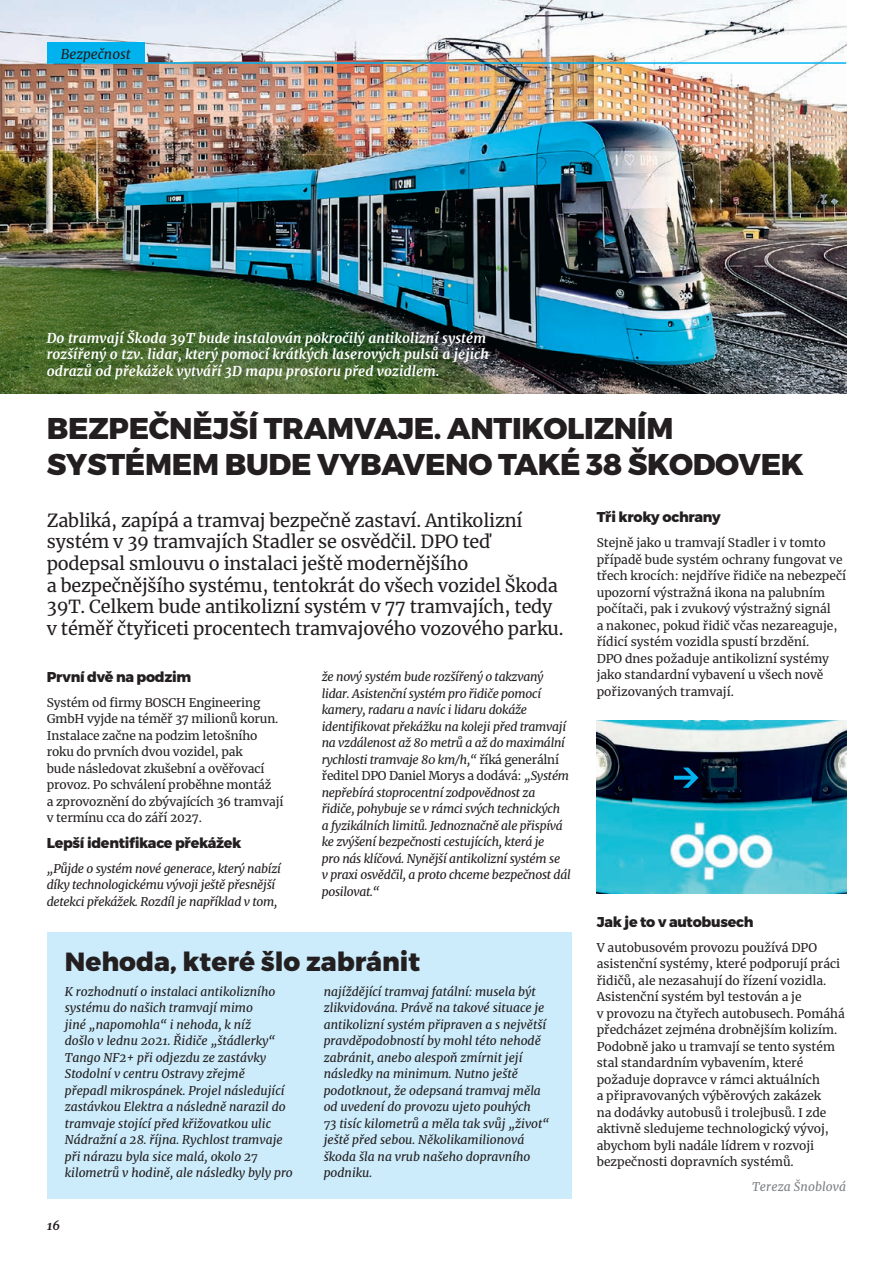
<style>
.page{position:relative;width:893px;height:1263px;background:#fff}
.page>*{position:absolute;margin:0;border:0;box-sizing:border-box;transform-origin:0 0}
.t1{font:800 30px/36px "Montserrat";letter-spacing:-.01em;color:#231f20}
.t2{font:800 26.25px "Montserrat";color:#231f20}
.t3{font:18px/21.6px "Merriweather";letter-spacing:-.01em;color:#231f20}
.t4{font:800 14.25px "Montserrat";letter-spacing:-.02em;color:#231f20}
.t5{font:italic 700 13.5px/16.5px "Merriweather";letter-spacing:.01em;color:#fff}
.t6{font:italic 13.5px "Merriweather";color:#231f20}
.t7{font:italic 700 12.75px "Merriweather";color:#231f20}
.t8{font:12px/16.5px "Merriweather";color:#231f20}
.t9{font:italic 12px/16.5px "Merriweather";color:#231f20}
.t10{font:italic 12px/16.5px "Merriweather";letter-spacing:-.02em;color:#231f20}
.t11{font:italic 12px "Merriweather";letter-spacing:.01em;color:#808285}
.s1{font-style:normal}
</style>
<div class="page">
<img style="left:0;top:0;width:846px;height:393px">
<div style="left:47px;top:42px;width:98px;height:20px;background:#00b3ef"></div>
<hr style="left:47px;top:62px;width:799px;height:2px;background:#00b3ef">
<div style="left:47px;top:932px;width:524px;height:267px;background:#ccecfb"></div>
<img style="left:597px;top:721px;width:249px;height:172px">
<svg style="left:674px;top:767px;width:24px;height:21px"></svg>
<p class="t6" style="left:61px;top:45px;width:71px">Bezpečnost</p>
<p class="t5" style="left:47px;top:329px;width:444px">Do tramvají Škoda 39T bude instalován pokročilý antikolizní systém rozšířený o tzv. lidar, který pomocí krátkých laserových pulsů a jejich odrazů od překážek vytváří 3D mapu prostoru před vozidlem.</p>
<h1 class="t1" style="left:47px;top:411px;width:758px">BEZPEČNĚJŠÍ TRAMVAJE. ANTIKOLIZNÍM<br>SYSTÉMEM BUDE VYBAVENO TAKÉ 38 ŠKODOVEK</h1>
<p class="t3" style="left:47px;top:509px;width:518px">Zabliká, zapípá a tramvaj bezpečně zastaví. Antikolizní systém v 39 tramvajích Stadler se osvědčil. DPO teď podepsal smlouvu o instalaci ještě modernějšího<br>a bezpečnějšího systému, tentokrát do všech vozidel Škoda 39T. Celkem bude antikolizní systém v 77 tramvajích, tedy v téměř čtyřiceti procentech tramvajového vozového parku.</p>
<p class="t4" style="left:47px;top:668px;width:146px">První dvě na podzim</p>
<p class="t8" style="left:47px;top:694px;width:238px">Systém od firmy BOSCH Engineering GmbH vyjde na téměř 37 milionů korun.<br>Instalace začne na podzim letošního roku do prvních dvou vozidel, pak<br>bude následovat zkušební a ověřovací provoz. Po schválení proběhne montáž<br>a zprovoznění do zbývajících 36 tramvají v termínu cca do září 2027.</p>
<p class="t4" style="left:47px;top:834px;width:196px">Lepší identifikace překážek</p>
<p class="t10" style="left:47px;top:860px;width:236px">„Půjde o systém nové generace, který nabízí díky technologickému vývoji ještě přesnější detekci překážek. Rozdíl je například v tom,</p>
<p class="t4" style="left:597px;top:508px;width:125px">Tři kroky ochrany</p>
<p class="t8" style="left:597px;top:534px;width:251px">Stejně jako u tramvají Stadler i v tomto případě bude systém ochrany fungovat ve třech krocích: nejdříve řidiče na nebezpečí upozorní výstražná ikona na palubním počítači, pak i zvukový výstražný signál<br>a nakonec, pokud řidič včas nezareaguje, řídicí systém vozidla spustí brzdění.<br>DPO dnes požaduje antikolizní systémy jako standardní vybavení u všech nově pořizovaných tramvají.</p>
<p class="t10" style="left:322px;top:668px;width:250px">že nový systém bude rozšířený o takzvaný lidar. Asistenční systém pro řidiče pomocí kamery, radaru a navíc i lidaru dokáže identifikovat překážku na koleji před tramvají na vzdálenost až 80 metrů a až do maximální rychlosti tramvaje 80 km/h,“ <span class="s1">říká generální ředitel DPO Daniel Morys a dodává:</span> „Systém nepřebírá stoprocentní zodpovědnost za řidiče, pohybuje se v rámci svých technických<br>a fyzikálních limitů. Jednoznačně ale přispívá ke zvýšení bezpečnosti cestujících, která je<br>pro nás klíčová. Nynější antikolizní systém se<br>v praxi osvědčil, a proto chceme bezpečnost dál posilovat.“</p>
<h2 class="t2" style="left:65px;top:945px;width:357px">Nehoda, které šlo zabránit</h2>
<p class="t9" style="left:65px;top:983px;width:229px">K rozhodnutí o instalaci antikolizního systému do našich tramvají mimo<br>jiné „napomohla“ i nehoda, k níž<br>došlo v lednu 2021. Řidiče „štádlerky“ Tango NF2+ při odjezdu ze zastávky Stodolní v centru Ostravy zřejmě<br>přepadl mikrospánek. Projel následující zastávkou Elektra a následně narazil do tramvaje stojící před křižovatkou ulic Nádražní a 28. října. Rychlost tramvaje při nárazu byla sice malá, okolo 27 kilometrů v hodině, ale následky byly pro</p>
<p class="t9" style="left:324px;top:983px;width:227px">najíždějící tramvaj fatální: musela být zlikvidována. Právě na takové situace je antikolizní systém připraven a s největší pravděpodobností by mohl této nehodě zabránit, anebo alespoň zmírnit její následky na minimum. Nutno ještě podotknout, že odepsaná tramvaj měla od uvedení do provozu ujeto pouhých<br>73 tisíc kilometrů a měla tak svůj „život“ ještě před sebou. Několikamilionová škoda šla na vrub našeho dopravního podniku.</p>
<p class="t7" style="left:47px;top:1216px;width:15px">16</p>
<p class="t4" style="left:597px;top:913px;width:158px">Jak je to v autobusech</p>
<p class="t8" style="left:597px;top:939px;width:249px">V autobusovém provozu používá DPO asistenční systémy, které podporují práci řidičů, ale nezasahují do řízení vozidla.<br>Asistenční systém byl testován a je<br>v provozu na čtyřech autobusech. Pomáhá předcházet zejména drobnějším kolizím.<br>Podobně jako u tramvají se tento systém stal standardním vybavením, které požaduje dopravce v rámci aktuálních<br>a připravovaných výběrových zakázek<br>na dodávky autobusů i trolejbusů. I zde aktivně sledujeme technologický vývoj, abychom byli nadále lídrem v rozvoji bezpečnosti dopravních systémů.</p>
<p class="t11" style="left:752px;top:1178px;width:96px">Tereza Šnoblová</p>
</div>
